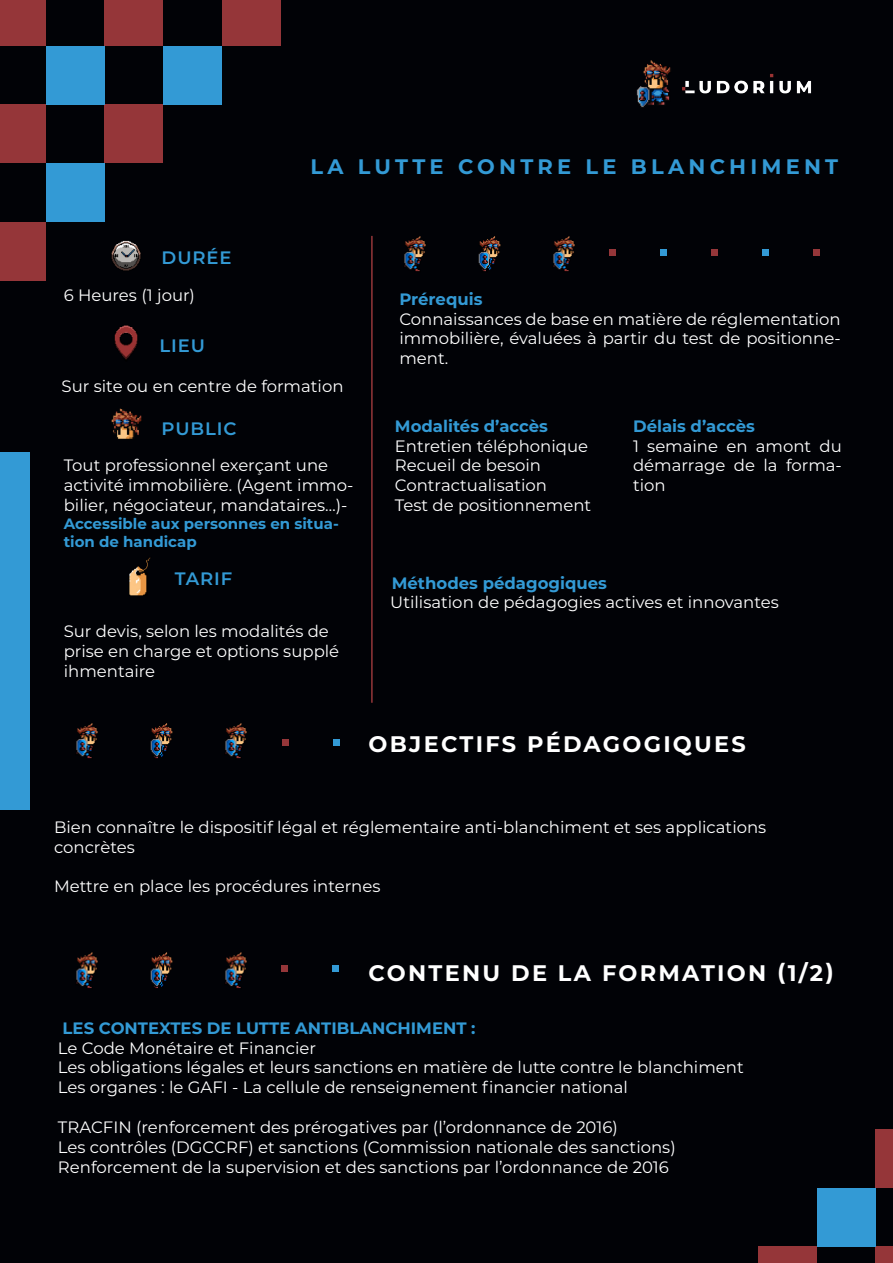
<style>
.page{position:relative;width:893px;height:1263px;background:#010206}
.page>*{position:absolute;margin:0;border:0;box-sizing:border-box;transform-origin:0 0}
.t1{font:700 22.5px "Montserrat";letter-spacing:.1em;color:#fff}
.t2{font:700 21px "Montserrat";letter-spacing:.2em;color:#339ad5}
.t3{font:600 18px "Montserrat";letter-spacing:.05em;color:#339ad5}
.t4{font:16.5px/19.8px "Montserrat";color:#fff;text-align:justify}
.t5{font:700 16.5px "Montserrat";color:#339ad5}
.t6{font:700 15px/18px "Montserrat";color:#339ad5}
</style>
<div class="page">
<div style="left:105px;top:105px;width:58px;height:58px;background:#953639"></div>
<div style="left:105px;top:0;width:58px;height:46px;background:#953639"></div>
<div style="left:0;top:0;width:46px;height:46px;background:#953639"></div>
<div style="left:222px;top:0;width:59px;height:46px;background:#953639"></div>
<div style="left:46px;top:163px;width:59px;height:59px;background:#339ad5"></div>
<div style="left:46px;top:46px;width:59px;height:59px;background:#339ad5"></div>
<div style="left:163px;top:46px;width:59px;height:59px;background:#339ad5"></div>
<div style="left:0;top:222px;width:46px;height:59px;background:#953639"></div>
<div style="left:0;top:105px;width:46px;height:58px;background:#953639"></div>
<img style="left:636px;top:60px;width:176px;height:48px">
<div style="left:660px;top:249px;width:7px;height:6px;background:#339ad5"></div>
<div style="left:609px;top:249px;width:7px;height:6px;background:#953639"></div>
<div style="left:762px;top:249px;width:7px;height:6px;background:#339ad5"></div>
<div style="left:813px;top:249px;width:7px;height:6px;background:#953639"></div>
<div style="left:711px;top:249px;width:7px;height:6px;background:#953639"></div>
<div style="left:0;top:453px;width:29px;height:357px;background:#339ad5"></div>
<hr style="left:371px;top:236px;width:2px;height:467px;background:#953639">
<img style="left:478px;top:236px;width:23px;height:36px">
<img style="left:553px;top:236px;width:22px;height:36px">
<img style="left:404px;top:236px;width:22px;height:36px">
<div style="left:758px;top:1247px;width:59px;height:16px;background:#953639"></div>
<div style="left:876px;top:1247px;width:17px;height:16px;background:#953639"></div>
<div style="left:817px;top:1188px;width:59px;height:59px;background:#339ad5"></div>
<div style="left:876px;top:1129px;width:17px;height:59px;background:#953639"></div>
<img style="left:111px;top:240px;width:30px;height:31px">
<img style="left:114px;top:325px;width:24px;height:35px">
<div style="left:333px;top:739px;width:7px;height:7px;background:#339ad5"></div>
<div style="left:332px;top:966px;width:7px;height:6px;background:#339ad5"></div>
<div style="left:282px;top:739px;width:7px;height:7px;background:#953639"></div>
<div style="left:281px;top:966px;width:7px;height:6px;background:#953639"></div>
<img style="left:150px;top:723px;width:23px;height:36px">
<img style="left:150px;top:952px;width:23px;height:36px">
<img style="left:225px;top:723px;width:22px;height:36px">
<img style="left:225px;top:952px;width:22px;height:36px">
<img style="left:76px;top:723px;width:22px;height:36px">
<img style="left:76px;top:952px;width:22px;height:36px">
<img style="left:111px;top:408px;width:31px;height:31px">
<img style="left:129px;top:557px;width:22px;height:38px">
<p class="t3" style="left:162px;top:245px;width:71px">DURÉE</p>
<p class="t4" style="left:64px;top:285px;width:133px">6 Heures (1 jour)</p>
<p class="t3" style="left:160px;top:333px;width:47px">LIEU</p>
<p class="t2" style="left:310px;top:151px;width:529px">LA LUTTE CONTRE LE BLANCHIMENT</p>
<p class="t5" style="left:399px;top:287px;width:85px">Prérequis</p>
<p class="t4" style="left:399px;top:308px;width:443px">Connaissances de base en matière de réglementation immobilière, évaluées à partir du test de positionne&shy;ment.</p>
<p class="t4" style="left:62px;top:375px;width:283px">Sur site ou en centre de formation</p>
<p class="t3" style="left:162px;top:415px;width:76px">PUBLIC</p>
<p class="t4" style="left:64px;top:455px;width:291px;text-align:left">Tout professionnel exerçant une activité immobilière. (Agent immo&shy;bilier, négociateur, mandataires…)-</p>
<p class="t6" style="left:64px;top:514px;width:277px">Accessible aux personnes en situa&shy;tion de handicap</p>
<p class="t3" style="left:175px;top:565px;width:59px">TARIF</p>
<p class="t4" style="left:64px;top:621px;width:277px">Sur devis, selon les modalités de prise en charge et options supplé</p>
<p class="t4" style="left:64px;top:661px;width:93px">ihmentaire</p>
<p class="t5" style="left:395px;top:414px;width:155px">Modalités d’accès</p>
<p class="t4" style="left:395px;top:435px;width:195px">Entretien téléphonique</p>
<p class="t4" style="left:395px;top:455px;width:148px">Recueil de besoin</p>
<p class="t4" style="left:395px;top:475px;width:154px">Contractualisation</p>
<p class="t4" style="left:395px;top:495px;width:198px">Test de positionnement</p>
<p class="t5" style="left:633px;top:414px;width:123px">Délais d’accès</p>
<p class="t4" style="left:633px;top:435px;width:210px">1 semaine en amont du démarrage de la forma&shy;tion</p>
<p class="t5" style="left:392px;top:571px;width:217px">Méthodes pédagogiques</p>
<p class="t4" style="left:390px;top:592px;width:390px">Utilisation de pédagogies actives et innovantes</p>
<p class="t1" style="left:369px;top:727px;width:379px">OBJECTIFS PÉDAGOGIQUES</p>
<p class="t4" style="left:54px;top:817px;width:714px">Bien connaître le dispositif légal et réglementaire anti-blanchiment et ses applications</p>
<p class="t4" style="left:54px;top:836px;width:82px">concrètes</p>
<p class="t4" style="left:54px;top:876px;width:328px">Mettre en place les procédures internes</p>
<p class="t1" style="left:369px;top:957px;width:467px">CONTENU DE LA FORMATION (1/2)</p>
<p class="t5" style="left:63px;top:1016px;width:414px">LES CONTEXTES DE LUTTE ANTIBLANCHIMENT :</p>
<p class="t4" style="left:58px;top:1037px;width:260px">Le Code Monétaire et Financier</p>
<p class="t4" style="left:58px;top:1057px;width:687px">Les obligations légales et leurs sanctions en matière de lutte contre le blanchiment</p>
<p class="t4" style="left:58px;top:1077px;width:571px">Les organes : le GAFI - La cellule de renseignement financier national</p>
<p class="t4" style="left:58px;top:1116px;width:561px">TRACFIN (renforcement des prérogatives par (l’ordonnance de 2016)</p>
<p class="t4" style="left:58px;top:1136px;width:619px">Les contrôles (DGCCRF) et sanctions (Commission nationale des sanctions)</p>
<p class="t4" style="left:58px;top:1156px;width:612px">Renforcement de la supervision et des sanctions par l’ordonnance de 2016</p>
</div>
